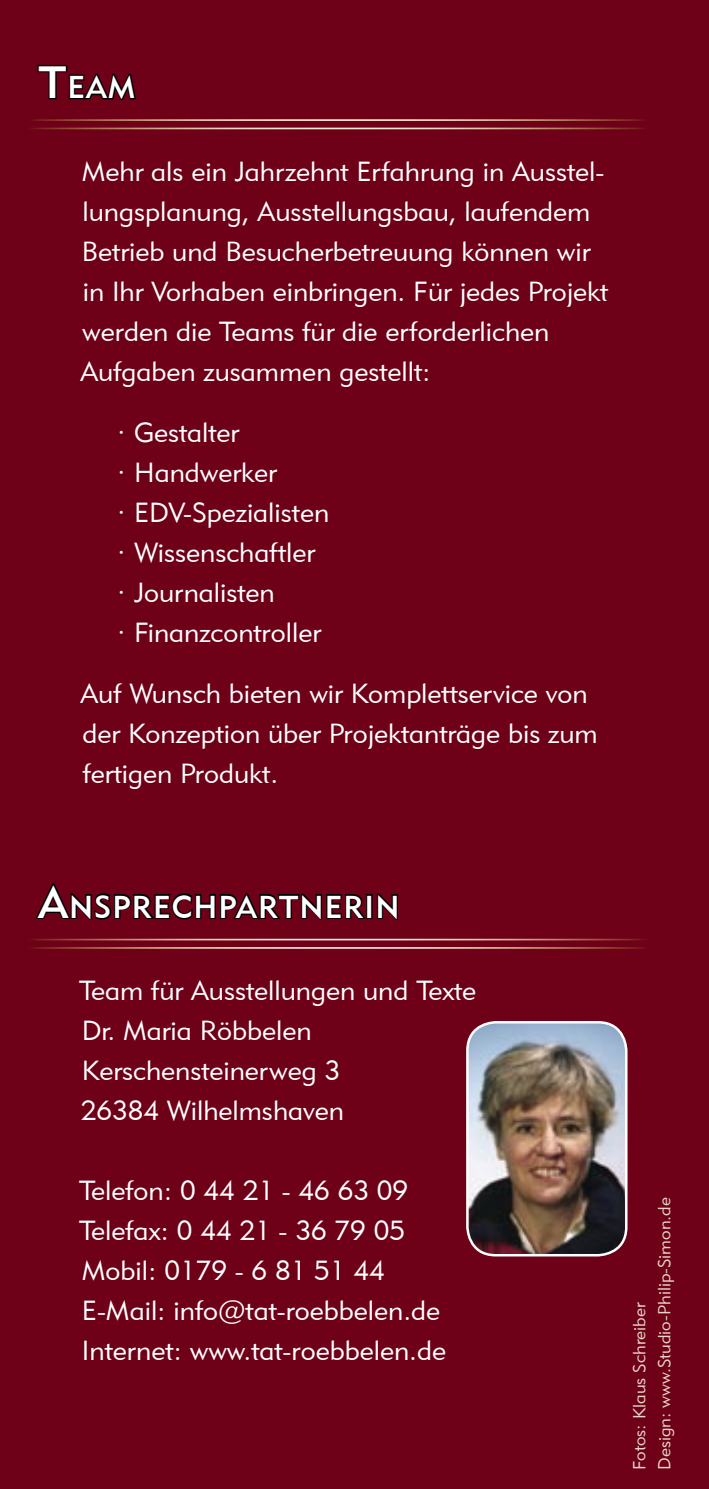
<style>
.page{position:relative;width:709px;height:1489px;background:#fff}
.page>*{position:absolute;margin:0;border:0;box-sizing:border-box;transform-origin:0 0}
.t1{font:31.5px "Geometric 415 BT Medium A";letter-spacing:.035em;color:#fff}
.t2{font:27.5px/40px "Geometric 415 BT Lite A";color:#fff}
.t3{font:17.5px/25px "Geometric 415 BT Lite A";color:#e7d4c6}
.s1{font-size:45px}
</style>
<div class="page">
<div style="left:0;top:0;width:709px;height:1488px;background:#6e0017"></div>
<hr style="left:25px;top:119px;width:623px;height:2px;background:#fff">
<hr style="left:25px;top:128px;width:623px;height:1px;background:#fff">
<hr style="left:25px;top:938px;width:623px;height:2px;background:#fff">
<hr style="left:25px;top:947px;width:623px;height:1px;background:#fff">
<svg style="left:36px;top:64px;width:101px;height:37px;background:#4b000f"></svg>
<svg style="left:33px;top:882px;width:335px;height:39px;background:#4a000f"></svg>
<div style="left:366px;top:893px;width:6px;height:25px;border:2px solid #000"></div>
<svg style="left:375px;top:891px;width:24px;height:29px"></svg>
<img style="left:465px;top:1019px;width:163px;height:236px">
<p class="t1" style="left:39px;top:68px;width:98px"><span class="s1">T</span>EAM</p>
<p class="t2" style="left:80px;top:150px;width:529px">Mehr als ein Jahrzehnt Erfahrung in Ausstel&shy;lungsplanung, Ausstellungsbau, laufendem Betrieb und Besucherbetreuung können wir in Ihr Vorhaben einbringen. Für jedes Projekt werden die Teams für die erforderlichen Aufgaben zusammen gestellt:</p>
<p class="t2" style="left:117px;top:412px;width:213px">· Gestalter<br>· Handwerker<br>· EDV-Spezialisten · Wissenschaftler · Journalisten<br>· Finanzcontroller</p>
<p class="t2" style="left:80px;top:673px;width:519px">Auf Wunsch bieten wir Komplettservice von der Konzeption über Projektanträge bis zum fertigen Produkt.</p>
<p class="t1" style="left:38px;top:887px;width:363px"><span class="s1">A</span>NSPRECHPARTNERIN</p>
<p class="t2" style="left:79px;top:970px;width:398px">Team für Ausstellungen und Texte<br>Dr. Maria Röbbelen<br>Kerschensteinerweg 3<br>26384 Wilhelmshaven</p>
<p class="t2" style="left:79px;top:1170px;width:368px">Telefon: 0 44 21 - 46 63 09<br>Telefax: 0 44 21 - 36 79 05<br>Mobil: 0179 - 6 81 51 44<br>E-Mail: info@tat-roebbelen.de<br>Internet: www.tat-roebbelen.de</p>
<p class="t3" style="left:626px;top:1469px;width:274px;rotate:-90deg">Fotos: Klaus Schreiber<br>Design: www.Studio-Philip-Simon.de</p>
</div>
